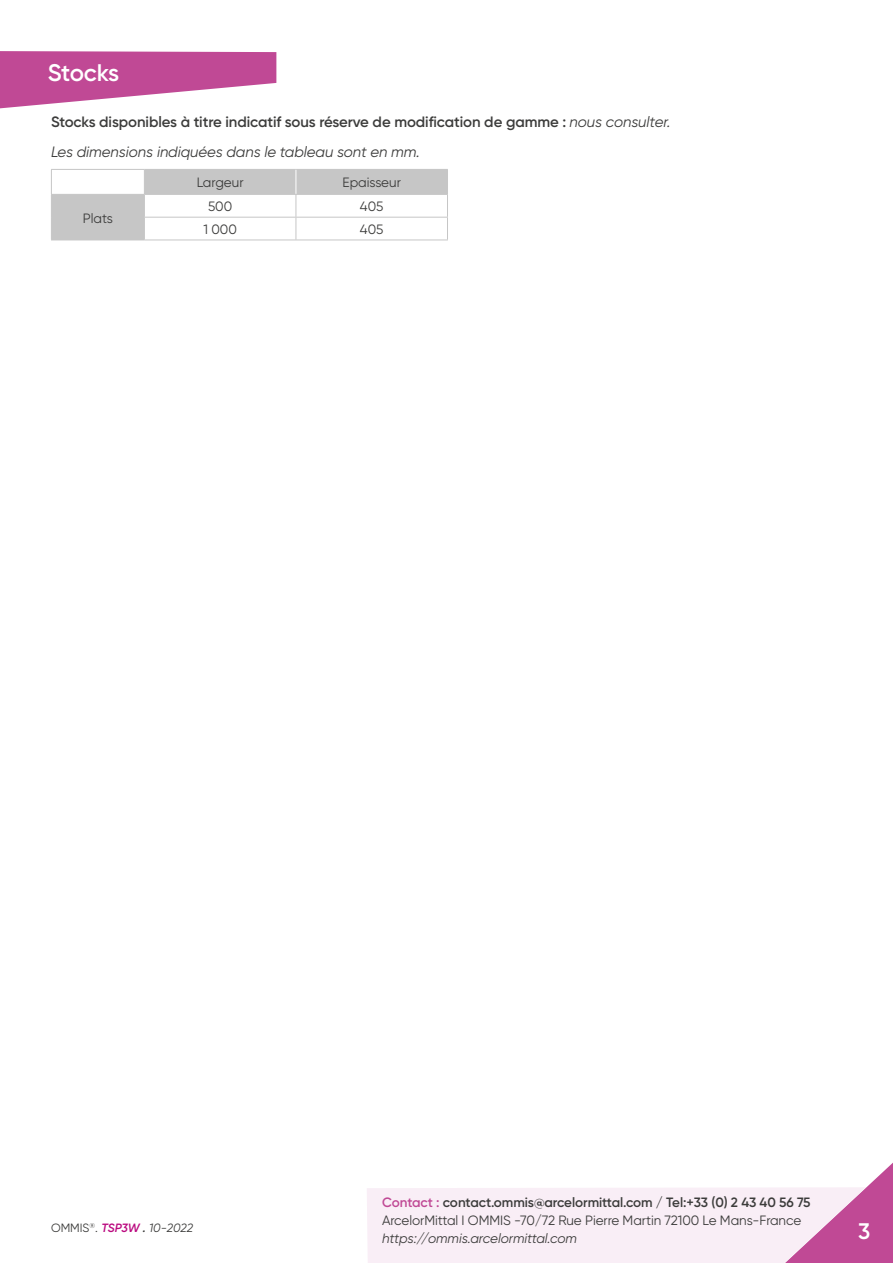
<style>
.page{position:relative;width:893px;height:1263px;background:#fff}
.page>*{position:absolute;margin:0;border:0;box-sizing:border-box;transform-origin:0 0}
.t1{font:600 24px "Gilroy";letter-spacing:-.02em;color:#fff}
.t2{font:600 22.5px "Gilroy";color:#fff}
.t3{font:600 15px/30px "Gilroy";letter-spacing:-.005em;color:#3c3c3b}
.t4{font:13.5px/18px "Gilroy";letter-spacing:-.005em;color:#3c3c3b}
.t5{font:italic 13.5px "Gilroy";letter-spacing:-.005em;color:#3c3c3b}
.t6{font:italic 12px "Gilroy";letter-spacing:-.005em;color:#3c3c3b}
.s1{font-weight:400;font-style:italic}
.s2{font-weight:600;color:#c04995}
.s3{font-weight:600}
.s4{font-style:normal}
.s5{font-weight:600;color:#bb0b80}
</style>
<div class="page">
<svg style="left:0;top:51px;width:276px;height:57px"></svg>
<svg style="left:367px;top:1162px;width:526px;height:101px"></svg>
<hr style="left:51px;top:240px;width:93px;height:1px;background:#c6c6c6">
<svg style="left:51px;top:169px;width:397px;height:71px"></svg>
<hr style="left:144px;top:240px;width:152px;height:1px;background:#c6c6c6">
<hr style="left:296px;top:240px;width:152px;height:1px;background:#c6c6c6">
<h1 class="t1" style="left:48px;top:58px;width:73px">Stocks</h1>
<p class="t3" style="left:51px;top:106px;width:621px">Stocks disponibles à titre indicatif sous réserve de modification de gamme : <span class="s1">nous consulter.<br>Les dimensions indiquées dans le tableau sont en mm.</span></p>
<p class="t4" style="left:83px;top:209px;width:32px">Plats</p>
<p class="t4" style="left:197px;top:173px;width:48px">Largeur</p>
<p class="t4" style="left:342px;top:173px;width:60px">Epaisseur</p>
<p class="t4" style="left:208px;top:197px;width:26px">500</p>
<p class="t4" style="left:360px;top:197px;width:25px">405</p>
<p class="t4" style="left:203px;top:220px;width:35px">1 000</p>
<p class="t4" style="left:360px;top:220px;width:25px">405</p>
<p class="t4" style="left:382px;top:1193px;width:430px"><span class="s2">Contact :</span> <span class="s3">contact.ommis@arcelormittal.com / Tel:+33 (0) 2 43 40 56 75<br></span>ArcelorMittal I OMMIS -70/72 Rue Pierre Martin 72100 Le Mans-France</p>
<p class="t5" style="left:382px;top:1230px;width:197px">https:// ommis.arcelormittal.com</p>
<p class="t6" style="left:51px;top:1220px;width:144px"><span class="s4">OMMIS</span><sup>®</sup><span class="s4">.</span> <span class="s5">TSP3W</span> <span class="s3">.</span> 10-2022</p>
<h2 class="t2" style="left:858px;top:1217px;width:14px">3</h2>
</div>
